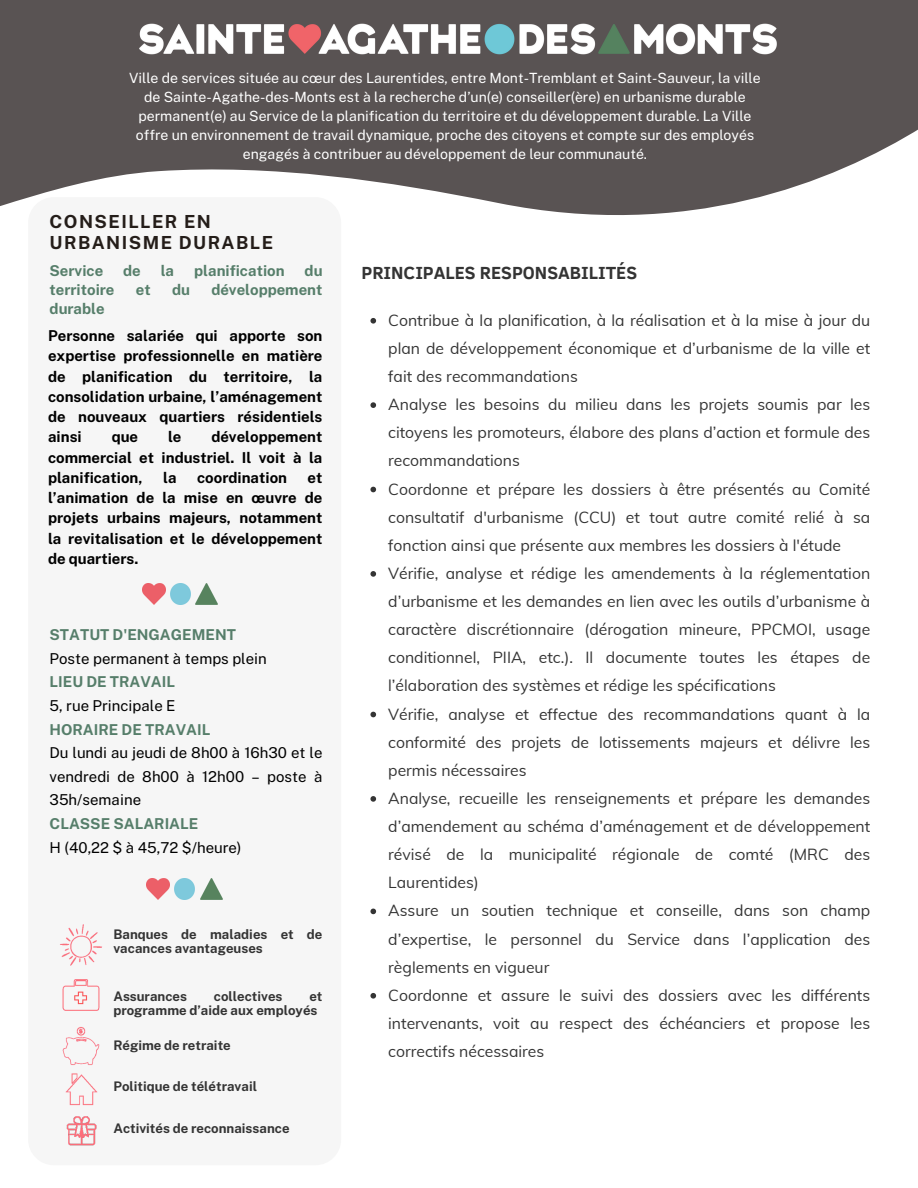
<style>
.page{position:relative;width:918px;height:1188px;background:#fff}
.page>*{position:absolute;margin:0;border:0;box-sizing:border-box;transform-origin:0 0}
.t1{font:700 18px/21.3px "Public Sans";letter-spacing:.08em;color:#241d19}
.t2{font:700 18px "Clear Sans";color:#343434}
.t3{font:15.75px/28.2px "Muli";color:#343434;text-align:justify}
.t4{font:700 15px/20.2px "Public Sans";color:#000;text-align:justify}
.t5{font:15px/23.7px "Public Sans";color:#000}
.t6{font:700 15px "Public Sans";color:#567e6a}
.t7{font:14.1px/19.2px "Public Sans";color:#fff;text-align:center}
.t8{font:700 13.2px/13.5px "Public Sans";color:#343434}
.s1{font-weight:700;color:#567e6a}
</style>
<div class="page">
<div style="left:28px;top:197px;width:313px;height:968px;background:#f6f6f6;border-radius:26px"></div>
<img style="left:142px;top:584px;width:23px;height:20px">
<img style="left:170px;top:584px;width:20px;height:20px">
<img style="left:196px;top:584px;width:22px;height:20px">
<svg style="left:0;top:0;width:918px;height:215px;background:#716c6c"></svg>
<img style="left:134px;top:18px;width:647px;height:42px">
<svg style="left:370px;top:318px;width:6px;height:6px"></svg>
<svg style="left:370px;top:402px;width:6px;height:6px"></svg>
<svg style="left:370px;top:487px;width:6px;height:5px"></svg>
<svg style="left:370px;top:571px;width:6px;height:6px"></svg>
<svg style="left:370px;top:712px;width:6px;height:5px"></svg>
<svg style="left:370px;top:796px;width:6px;height:6px"></svg>
<svg style="left:370px;top:909px;width:6px;height:5px"></svg>
<svg style="left:370px;top:993px;width:6px;height:6px"></svg>
<img style="left:66px;top:1116px;width:31px;height:30px">
<img style="left:60px;top:924px;width:42px;height:42px">
<img style="left:62px;top:979px;width:38px;height:32px">
<img style="left:62px;top:1027px;width:38px;height:38px">
<img style="left:65px;top:1073px;width:33px;height:33px">
<img style="left:147px;top:879px;width:23px;height:20px">
<img style="left:175px;top:879px;width:20px;height:20px">
<img style="left:200px;top:879px;width:22px;height:20px">
<h2 class="t7" style="left:129px;top:68px;width:633px">Ville de services située au cœur des Laurentides, entre Mont-Tremblant et Saint-Sauveur, la ville de Sainte-Agathe-des-Monts est à la recherche d’un(e) conseiller(ère) en urbanisme durable permanent(e) au Service de la planification du territoire et du développement durable. La Ville offre un environnement de travail dynamique, proche des citoyens et compte sur des employés engagés à contribuer au développement de leur communauté.</h2>
<h2 class="t1" style="left:50px;top:210px;width:225px">CONSEILLER EN<br>URBANISME DURABLE</h2>
<p class="t6" style="left:50px;top:262px;width:55px">Service</p>
<p class="t6" style="left:123px;top:262px;width:19px">de</p>
<p class="t6" style="left:161px;top:262px;width:15px">la</p>
<p class="t6" style="left:194px;top:262px;width:92px">planification</p>
<p class="t6" style="left:305px;top:262px;width:19px">du</p>
<p class="t6" style="left:50px;top:281px;width:66px">territoire</p>
<p class="t6" style="left:136px;top:281px;width:16px">et</p>
<p class="t6" style="left:172px;top:281px;width:19px">du</p>
<p class="t6" style="left:211px;top:281px;width:113px">développement</p>
<p class="t6" style="left:50px;top:300px;width:57px">durable</p>
<h1 class="t4" style="left:48px;top:326px;width:276px">Personne salariée qui apporte son expertise professionnelle en matière de planification du territoire, la consolidation urbaine, l’aménagement de nouveaux quartiers résidentiels ainsi</h1>
<h1 class="t4" style="left:48px;top:427px;width:276px;text-indent:163px">développement commercial et industriel. Il voit à la planification,</h1>
<h1 class="t4" style="left:112px;top:427px;width:28px">que</h1>
<h1 class="t4" style="left:168px;top:427px;width:15px">le</h1>
<h1 class="t4" style="left:163px;top:467px;width:15px">la</h1>
<h1 class="t4" style="left:197px;top:467px;width:91px">coordination</h1>
<h1 class="t4" style="left:48px;top:467px;width:276px;text-indent:260px">et l’animation de la mise en œuvre de projets urbains majeurs, notamment la revitalisation et le développement de quartiers.</h1>
<h2 class="t5" style="left:50px;top:623px;width:274px"><span class="s1">STATUT D'ENGAGEMENT<br></span>Poste permanent à temps plein<br><span class="s1">LIEU DE TRAVAIL<br></span>5, rue Principale E<br><span class="s1">HORAIRE DE TRAVAIL<br></span>Du lundi au jeudi de 8h00 à 16h30 et le vendredi de 8h00 à 12h00 – poste à<br>35h/semaine<br><span class="s1">CLASSE SALARIALE<br></span>H (40,22 $ à 45,72 $/heure)</h2>
<h2 class="t8" style="left:113px;top:928px;width:211px">Banques de maladies et de vacances avantageuses</h2>
<h2 class="t8" style="left:113px;top:990px;width:75px">Assurances</h2>
<h2 class="t8" style="left:214px;top:990px;width:70px">collectives</h2>
<h2 class="t8" style="left:113px;top:990px;width:211px;text-indent:196px">et programme d’aide aux employés</h2>
<h1 class="t8" style="left:113px;top:1038px;width:119px">Régime de retraite</h1>
<p class="t8" style="left:113px;top:1080px;width:145px">Politique de télétravail</p>
<p class="t8" style="left:113px;top:1121px;width:178px">Activités de reconnaissance</p>
<p class="t2" style="left:361px;top:259px;width:277px">PRINCIPALES RESPONSABILITÉS</p>
<p class="t3" style="left:388px;top:306px;width:484px">Contribue à la planification, à la réalisation et à la mise à jour du plan de développement économique et d’urbanisme de la ville et fait des recommandations</p>
<p class="t3" style="left:388px;top:390px;width:484px">Analyse les besoins du milieu dans les projets soumis par les citoyens les promoteurs, élabore des plans d’action et formule des recommandations</p>
<p class="t3" style="left:388px;top:475px;width:484px">Coordonne et prépare les dossiers à être présentés au Comité consultatif d'urbanisme (CCU) et tout autre comité relié à sa fonction ainsi que présente aux membres les dossiers à l'étude</p>
<h3 class="t3" style="left:388px;top:559px;width:484px">Vérifie, analyse et rédige les amendements à la réglementation d’urbanisme et les demandes en lien avec les outils d’urbanisme à caractère discrétionnaire (dérogation mineure, PPCMOI, usage conditionnel, PIIA, etc.). Il documente toutes les étapes de l’élaboration des systèmes et rédige les spécifications</h3>
<p class="t3" style="left:388px;top:700px;width:484px">Vérifie, analyse et effectue des recommandations quant à la conformité des projets de lotissements majeurs et délivre les permis nécessaires</p>
<p class="t3" style="left:388px;top:784px;width:484px">Analyse, recueille les renseignements et prépare les demandes d’amendement au schéma d’aménagement et de développement révisé de la municipalité régionale de comté (MRC des Laurentides)</p>
<p class="t3" style="left:388px;top:896px;width:484px">Assure un soutien technique et conseille, dans son champ d’expertise, le personnel du Service dans l’application des règlements en vigueur</p>
<p class="t3" style="left:388px;top:981px;width:484px">Coordonne et assure le suivi des dossiers avec les différents intervenants, voit au respect des échéanciers et propose les correctifs nécessaires</p>
</div>
